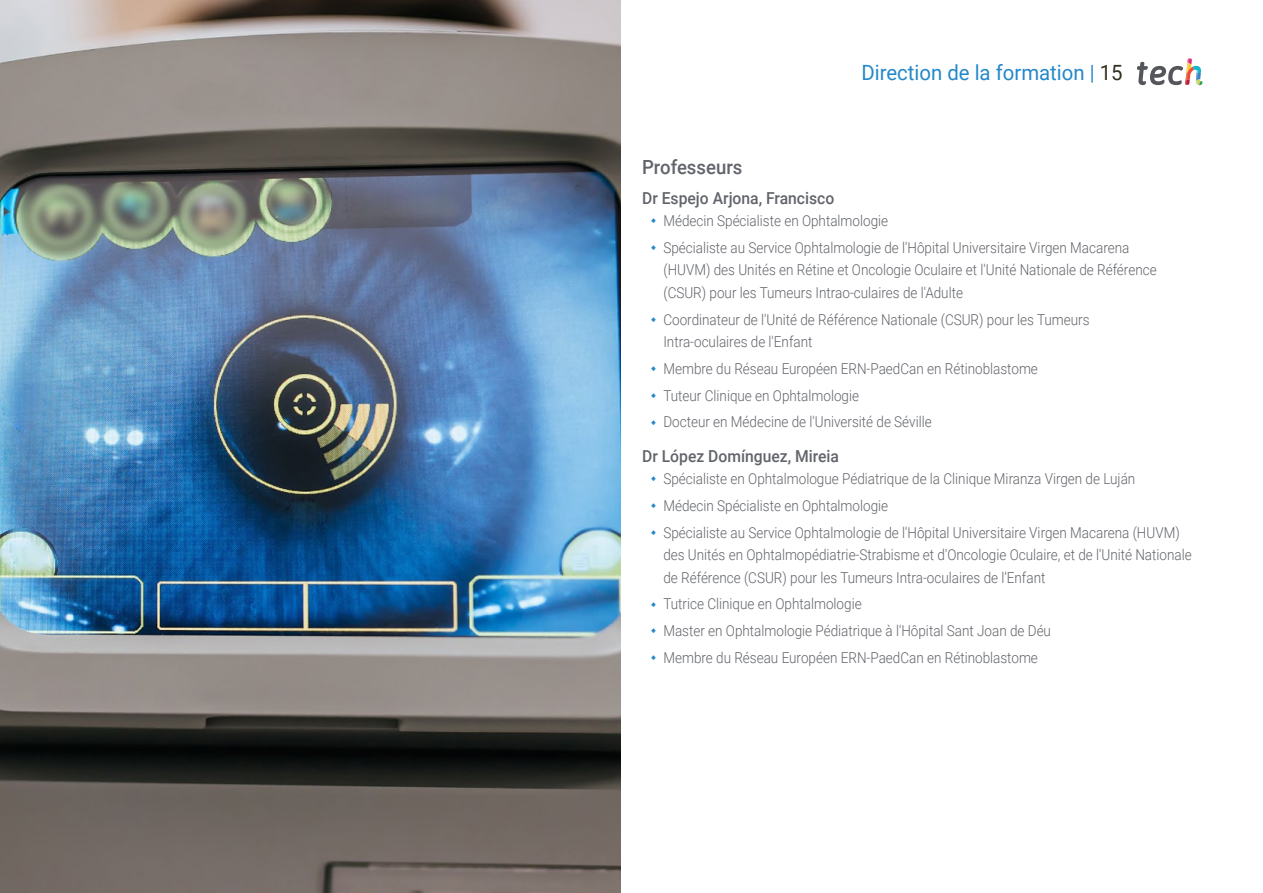
<style>
.page{position:relative;width:1263px;height:893px;background:#fff}
.page>*{position:absolute;margin:0;border:0;box-sizing:border-box;transform-origin:0 0}
.t1{font:21px "Roboto";color:#2488c9}
.t2{font:500 19.5px "Roboto";color:#61646a;scale:.95 1}
.t3{font:500 16.5px "Roboto";color:#61646a;scale:.95 1}
.t4{font:300 15px/26.7px "Roboto";color:#61646a;scale:.9 1}
.s1{color:#312e20}
</style>
<div class="page">
<svg style="left:1137px;top:58px;width:65px;height:28px"></svg>
<img style="left:0;top:0;width:621px;height:893px">
<h1 class="t1" style="left:861px;top:57px;width:263px">Direction de la formation | <span class="s1">15</span></h1>
<h2 class="t2" style="left:642px;top:154px;width:107px">Professeurs</h2>
<p class="t3" style="left:642px;top:186px;width:204px">Dr Espejo Arjona, Francisco</p>
<p class="t4" style="left:663px;top:207px;width:519px">Médecin Spécialiste en Ophtalmologie<br>Spécialiste au Service Ophtalmologie de l'Hôpital Universitaire Virgen Macarena</p>
<p class="t4" style="left:663px;top:258px;width:550px;line-height:22.5px">(HUVM) des Unités en Rétine et Oncologie Oculaire et l'Unité Nationale de Référence (CSUR) pour les Tumeurs Intrao-culaires de l'Adulte</p>
<p class="t4" style="left:663px;top:307px;width:475px;line-height:22.5px">Coordinateur de l'Unité de Référence Nationale (CSUR) pour les Tumeurs<br>Intra-oculaires de l'Enfant</p>
<p class="t4" style="left:663px;top:355px;width:418px">Membre du Réseau Européen ERN-PaedCan en Rétinoblastome<br>Tuteur Clinique en Ophtalmologie<br>Docteur en Médecine de l'Université de Séville</p>
<p class="t3" style="left:642px;top:444px;width:209px">Dr López Domínguez, Mireia</p>
<p class="t4" style="left:663px;top:465px;width:575px">Spécialiste en Ophtalmologue Pédiatrique de la Clinique Miranza Virgen de Luján<br>Médecin Spécialiste en Ophtalmologie<br>Spécialiste au Service Ophtalmologie de l'Hôpital Universitaire Virgen Macarena (HUVM)</p>
<p class="t4" style="left:663px;top:543px;width:589px;line-height:22.5px">des Unités en Ophtalmopédiatrie-Strabisme et d'Oncologie Oculaire, et de l'Unité Nationale de Référence (CSUR) pour les Tumeurs Intra-oculaires de l’Enfant</p>
<p class="t4" style="left:663px;top:590px;width:432px">Tutrice Clinique en Ophtalmologie<br>Master en Ophtalmologie Pédiatrique à l'Hôpital Sant Joan de Déu<br>Membre du Réseau Européen ERN-PaedCan en Rétinoblastome</p>
</div>
